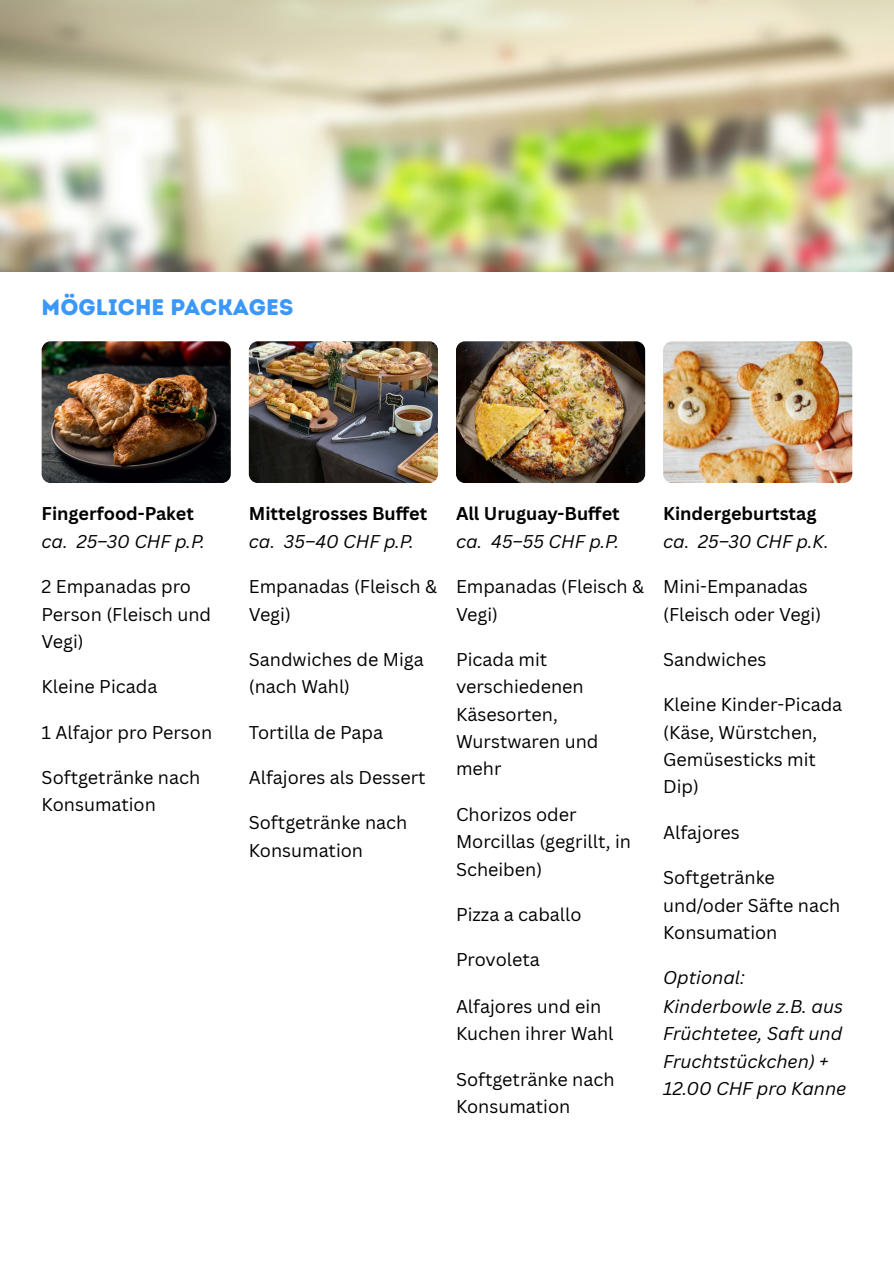
<style>
.page{position:relative;width:894px;height:1263px;background:#fff}
.page>*{position:absolute;margin:0;border:0;box-sizing:border-box;transform-origin:0 0}
.t1{font:22.5px "Intro Rust Base";color:#3c98f8}
.t2{font:18px/27.3px "Canva Sans";color:#000}
.t3{font:700 18px/28.2px "Canva Sans";color:#000}
.t4{font:italic 18px/27.6px "Canva Sans";color:#000}
.s1{font-weight:400;font-style:italic}
</style>
<div class="page">
<img style="left:42px;top:341px;width:189px;height:142px;border-radius:9px">
<img style="left:249px;top:341px;width:189px;height:142px;border-radius:9px">
<img style="left:456px;top:341px;width:189px;height:142px;border-radius:9px">
<img style="left:663px;top:341px;width:189px;height:142px;border-radius:9px">
<img style="left:0;top:0;width:893px;height:272px">
<h3 class="t1" style="left:42px;top:294px;width:253px">MÖGLICHE PACKAGES</h3>
<h1 class="t3" style="left:42px;top:499px;width:165px">Fingerfood-Paket <span class="s1">ca. 25–30 CHF p.P.</span></h1>
<p class="t2" style="left:42px;top:572px;width:171px">2 Empanadas pro<br>Person (Fleisch und<br>Vegi)</p>
<p class="t2" style="left:42px;top:672px;width:117px">Kleine Picada</p>
<p class="t2" style="left:42px;top:718px;width:172px">1 Alfajor pro Person</p>
<p class="t2" style="left:42px;top:764px;width:160px">Softgetränke nach<br>Konsumation</p>
<h1 class="t3" style="left:249px;top:499px;width:180px">Mittelgrosses Buffet <span class="s1">ca. 35–40 CHF p.P.</span></h1>
<p class="t2" style="left:249px;top:572px;width:189px;line-height:28.2px">Empanadas (Fleisch &amp;<br>Vegi)</p>
<p class="t2" style="left:249px;top:646px;width:176px">Sandwiches de Miga (nach Wahl)</p>
<p class="t2" style="left:249px;top:718px;width:136px">Tortilla de Papa</p>
<p class="t2" style="left:249px;top:763px;width:178px">Alfajores als Dessert</p>
<p class="t2" style="left:249px;top:808px;width:160px;line-height:28.2px">Softgetränke nach<br>Konsumation</p>
<h1 class="t3" style="left:456px;top:499px;width:165px">All Uruguay-Buffet <span class="s1">ca. 45–55 CHF p.P.</span></h1>
<p class="t2" style="left:456px;top:572px;width:189px;line-height:28.2px">Empanadas (Fleisch &amp;<br>Vegi)</p>
<p class="t2" style="left:456px;top:645px;width:144px">Picada mit verschiedenen<br>Käsesorten,<br>Wurstwaren und mehr</p>
<p class="t2" style="left:456px;top:800px;width:176px">Chorizos oder<br>Morcillas (gegrillt, in<br>Scheiben)</p>
<p class="t2" style="left:456px;top:901px;width:127px">Pizza a caballo</p>
<p class="t2" style="left:456px;top:946px;width:85px">Provoleta</p>
<p class="t2" style="left:456px;top:992px;width:159px">Alfajores und ein<br>Kuchen ihrer Wahl</p>
<p class="t2" style="left:456px;top:1065px;width:160px">Softgetränke nach<br>Konsumation</p>
<h1 class="t3" style="left:663px;top:499px;width:167px">Kindergeburtstag <span class="s1">ca. 25–30 CHF p.K.</span></h1>
<p class="t2" style="left:663px;top:572px;width:159px;line-height:28.2px">Mini-Empanadas (Fleisch oder Vegi)</p>
<p class="t2" style="left:663px;top:645px;width:105px">Sandwiches</p>
<p class="t2" style="left:663px;top:690px;width:181px">Kleine Kinder-Picada (Käse, Würstchen,<br>Gemüsesticks mit<br>Dip)</p>
<p class="t2" style="left:663px;top:819px;width:78px">Alfajores</p>
<p class="t2" style="left:663px;top:863px;width:178px">Softgetränke und/oder Säfte nach<br>Konsumation</p>
<p class="t4" style="left:663px;top:964px;width:185px">Optional:<br>Kinderbowle z.B. aus<br>Früchtetee, Saft und<br>Fruchtstückchen) +<br>12.00 CHF pro Kanne</p>
</div>
